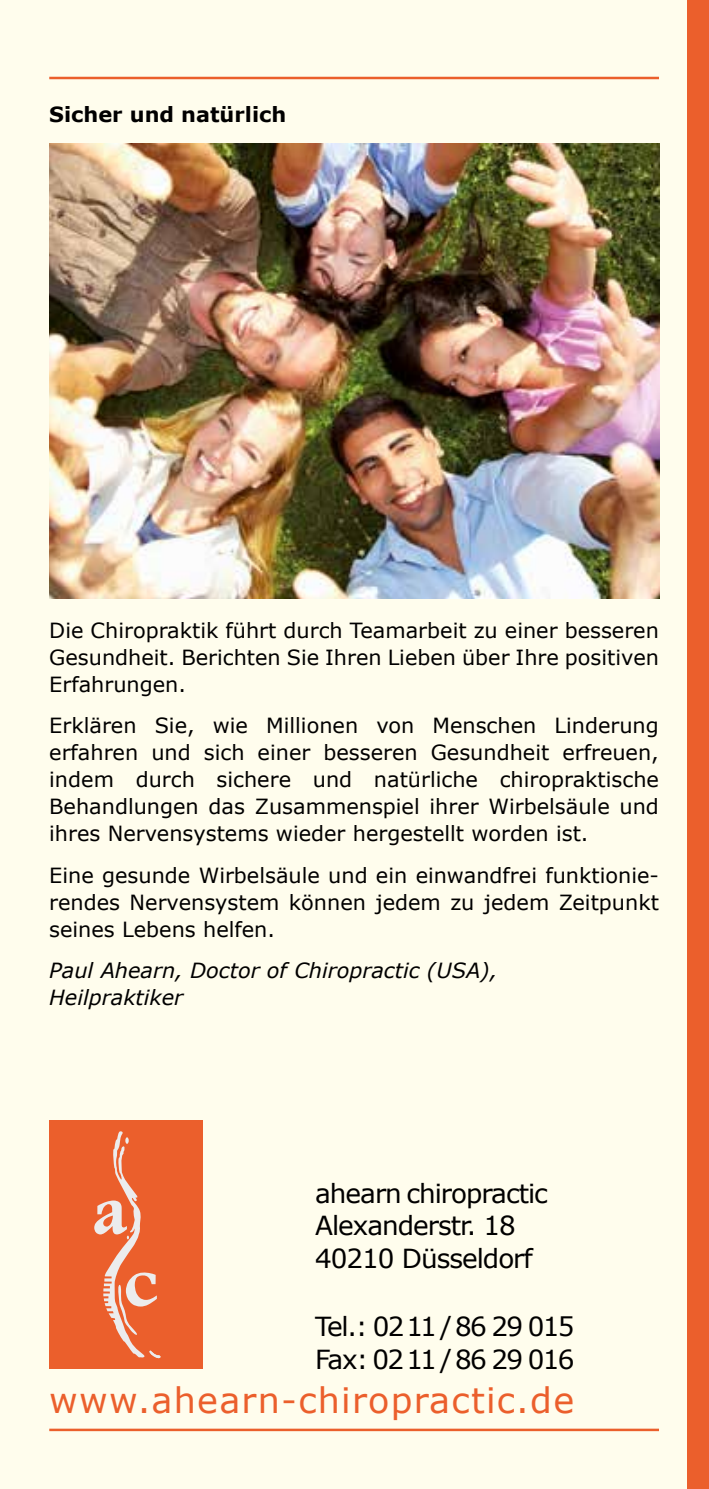
<style>
.page{position:relative;width:709px;height:1489px;background:#fff}
.page>*{position:absolute;margin:0;border:0;box-sizing:border-box;transform-origin:0 0}
.t1{font:35px "Verdana";letter-spacing:.035em;color:#eb5f2c}
.t2{font:26.25px/32.5px "Verdana";letter-spacing:-.04em;color:#000}
.t3{font:26.25px/32.5px "Verdana";letter-spacing:-.065em;color:#000}
.t4{font:21px/27px "Verdana";color:#000;text-align:justify}
.t5{font:italic 21px/27px "Verdana";color:#000}
.t6{font:700 21px "Verdana";color:#000}
</style>
<div class="page">
<div style="left:0;top:0;width:709px;height:1488px;background:#fffded"></div>
<div style="left:49px;top:1120px;width:154px;height:248px;background:#eb5f2c"></div>
<svg style="left:94px;top:1131px;width:67px;height:228px"></svg>
<div style="left:687px;top:0;width:22px;height:1488px;background:#eb5f2c"></div>
<hr style="left:49px;top:1428px;width:610px;height:2px;background:#eb5f2c">
<hr style="left:49px;top:77px;width:610px;height:2px;background:#eb5f2c">
<img style="left:49px;top:144px;width:610px;height:454px">
<p class="t6" style="left:49px;top:101px;width:238px">Sicher und natürlich</p>
<p class="t4" style="left:49px;top:616px;width:611px">Die Chiropraktik führt durch Teamarbeit zu einer besseren Gesundheit. Berichten Sie Ihren Lieben über Ihre positiven Erfahrungen.</p>
<p class="t4" style="left:49px;top:711px;width:611px">Erklären Sie, wie Millionen von Menschen Linderung erfahren und sich einer besseren Gesundheit erfreuen, indem durch sichere und natürliche chiropraktische Behandlungen das Zusammenspiel ihrer Wirbelsäule und ihres Nervensystems wieder hergestellt worden ist.</p>
<p class="t4" style="left:49px;top:860px;width:611px">Eine gesunde Wirbelsäule und ein einwandfrei funktionie&shy;rendes Nervensystem können jedem zu jedem Zeitpunkt seines Lebens helfen.</p>
<p class="t5" style="left:49px;top:955px;width:449px">Paul Ahearn, Doctor of Chiropractic (USA),<br>Heilpraktiker</p>
<p class="t2" style="left:315px;top:1175px;width:234px">ahearn chiropractic<br>Alexanderstr. 18<br>40210 Düsseldorf</p>
<p class="t3" style="left:315px;top:1309px;width:261px">Tel.: 0211 / 86 29 015<br>Fax: 0211 / 86 29 016</p>
<h1 class="t1" style="left:49px;top:1377px;width:526px">www.ahearn-chiropractic.de</h1>
</div>
